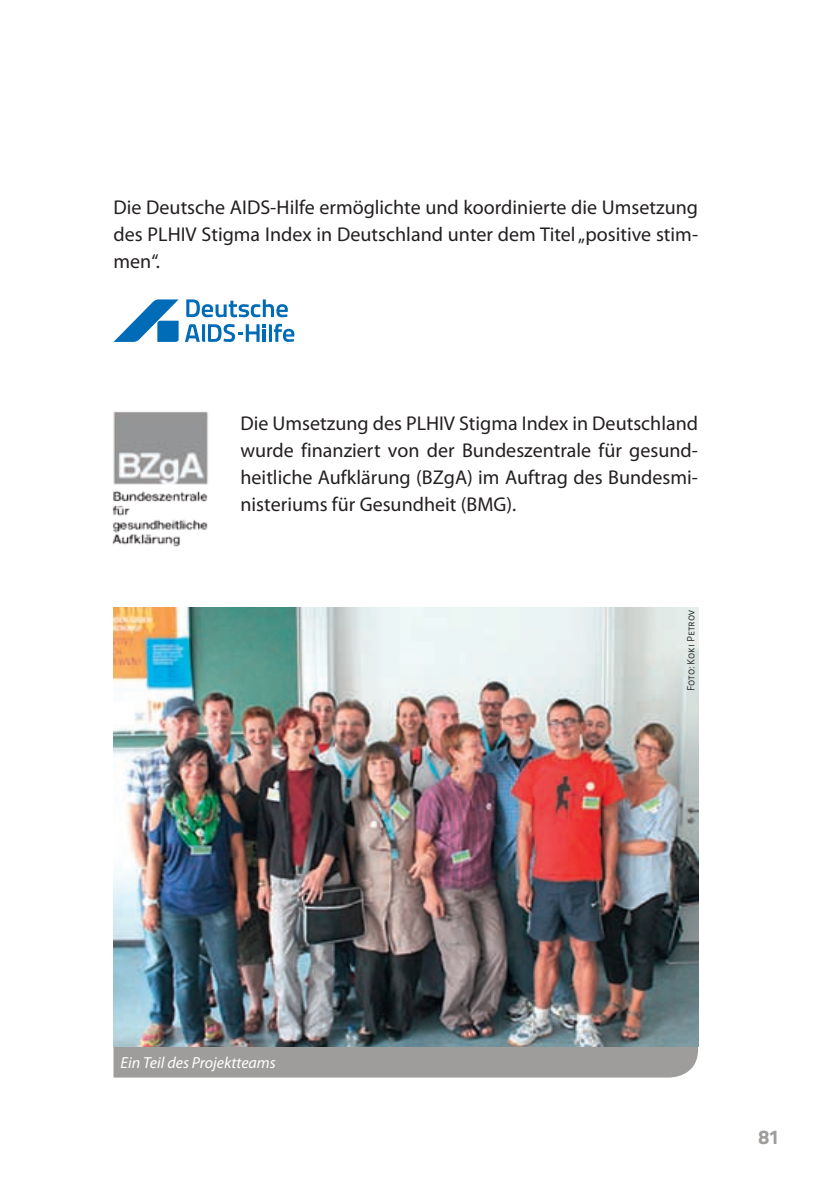
<style>
.page{position:relative;width:840px;height:1191px;background:#fff}
.page>*{position:absolute;margin:0;border:0;box-sizing:border-box;transform-origin:0 0}
.t1{font:20px/27px "Myriad Pro";color:#231f20;text-align:justify}
.t2{font:20px "Titillium Maps 26 L 999 wt";color:#9f9d9b}
.t3{font:italic 16px "Myriad Pro";color:#fff}
.t4{font:300 11px "Strada SC";color:#231f20}
</style>
<div class="page">
<div style="left:113px;top:1046px;width:584px;height:31px;background:#9f9d9b"></div>
<svg style="left:186px;top:299px;width:102px;height:18px"></svg>
<svg style="left:185px;top:324px;width:109px;height:18px"></svg>
<svg style="left:113px;top:299px;width:65px;height:43px"></svg>
<img style="left:112px;top:411px;width:96px;height:136px">
<img style="left:113px;top:607px;width:584px;height:439px">
<p class="t1" style="left:113px;top:193px;width:585px">Die Deutsche AIDS-Hilfe ermöglichte und koordinierte die Umsetzung des PLHIV Stigma Index in Deutschland unter dem Titel „positive stim&shy;men“.</p>
<p class="t1" style="left:240px;top:409px;width:459px">Die Umsetzung des PLHIV Stigma Index in Deutschland wurde finanziert von der Bundeszentrale für gesund&shy;heitliche Aufklärung (BZgA) im Auftrag des Bundesmi&shy;nisteriums für Gesundheit (BMG).</p>
<p class="t4" style="left:684px;top:691px;width:83px;rotate:-90deg">Foto: Koki Petrov</p>
<p class="t3" style="left:120px;top:1052px;width:157px">Ein Teil des Projektteams</p>
<p class="t2" style="left:758px;top:1120px;width:23px">81</p>
</div>
